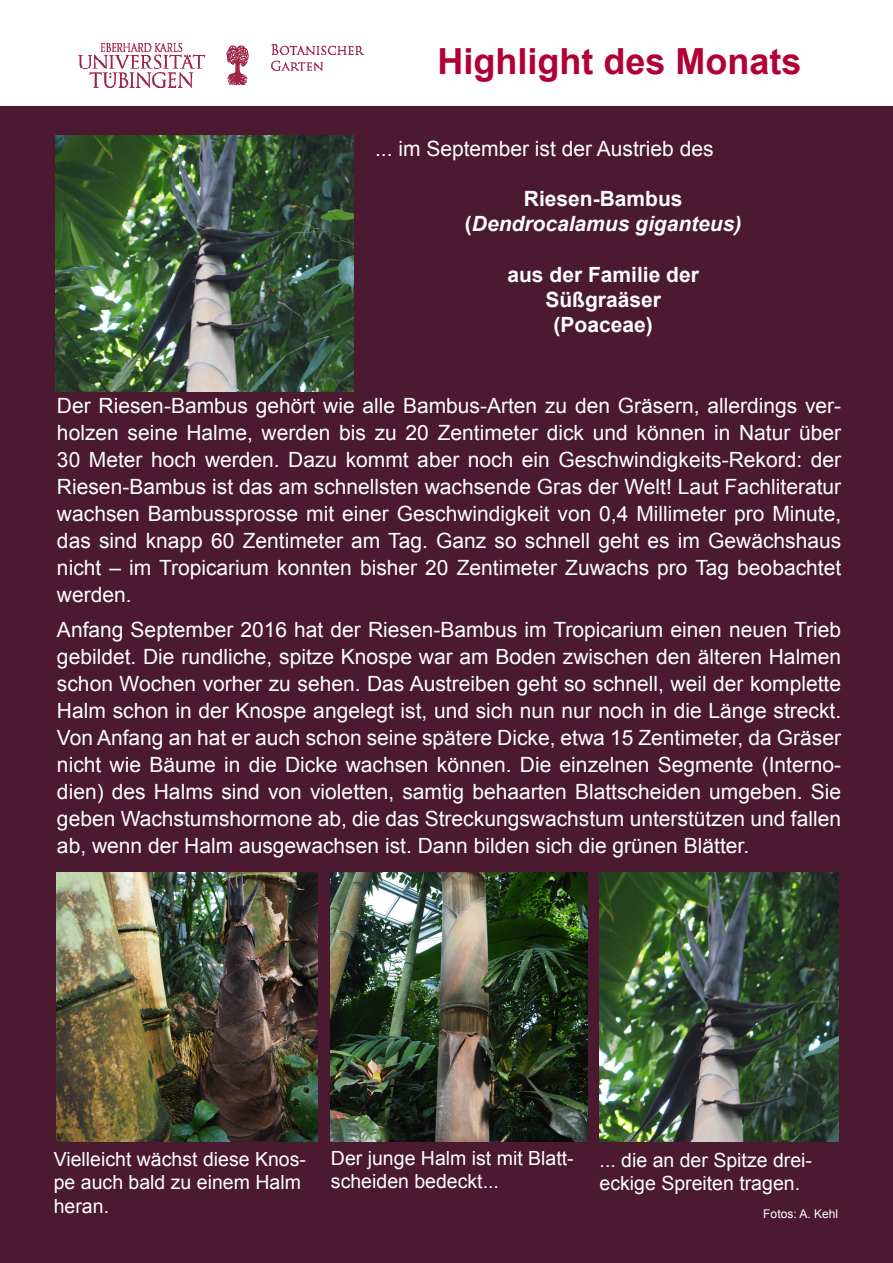
<style>
.page{position:relative;width:893px;height:1263px;background:#fff}
.page>*{position:absolute;margin:0;border:0;box-sizing:border-box;transform-origin:0 0}
.t1{font:700 36px "Arial";color:#b10035}
.t2{font:21px/27px "Arial";color:#fff;text-align:justify}
.t3{font:italic 700 21px/25.2px "Arial";color:#fff;text-align:center}
.t4{font:700 21px/25.2px "Arial";color:#fff;text-align:center}
.t5{font:19.5px/23.4px "Arial";color:#fff}
.t6{font:12px "Arial";color:#fff}
.s1{font-style:normal}
</style>
<div class="page">
<div style="left:0;top:106px;width:893px;height:1157px;background:#4b1a30"></div>
<img style="left:78px;top:44px;width:285px;height:43px">
<img style="left:56px;top:135px;width:298px;height:256px">
<img style="left:600px;top:872px;width:238px;height:269px">
<img style="left:331px;top:872px;width:257px;height:269px">
<img style="left:57px;top:872px;width:260px;height:269px">
<p class="t1" style="left:438px;top:38px;width:366px">Highlight des Monats</p>
<p class="t2" style="left:375px;top:135px;width:340px">... im September ist der Austrieb des</p>
<p class="t3" style="left:465px;top:187px;width:278px"><span class="s1">Riesen-Bambus (</span>Dendrocalamus giganteus)</p>
<p class="t4" style="left:507px;top:262px;width:193px">aus der Familie der</p>
<p class="t4" style="left:545px;top:287px;width:117px">Süßgraäser (Poaceae)</p>
<p class="t2" style="left:57px;top:392px;width:786px">Der Riesen-Bambus gehört wie alle Bambus-Arten zu den Gräsern, allerdings ver&shy;holzen seine Halme, werden bis zu 20 Zentimeter dick und können in Natur über 30 Meter hoch werden. Dazu kommt aber noch ein Geschwindigkeits-Rekord: der Riesen-Bambus ist das am schnellsten wachsende Gras der Welt! Laut Fachliteratur wachsen Bambussprosse mit einer Geschwindigkeit von 0,4 Millimeter pro Minute, das sind knapp 60 Zentimeter am Tag. Ganz so schnell geht es im Gewächshaus nicht – im Tropicarium konnten bisher 20 Zentimeter Zuwachs pro Tag beobachtet werden.</p>
<p class="t2" style="left:57px;top:616px;width:786px">Anfang September 2016 hat der Riesen-Bambus im Tropicarium einen neuen Trieb gebildet. Die rundliche, spitze Knospe war am Boden zwischen den älteren Halmen schon Wochen vorher zu sehen. Das Austreiben geht so schnell, weil der komplette Halm schon in der Knospe angelegt ist, und sich nun nur noch in die Länge streckt.<br>Von Anfang an hat er auch schon seine spätere Dicke, etwa 15 Zentimeter, da Gräser nicht wie Bäume in die Dicke wachsen können. Die einzelnen Segmente (Interno&shy;dien) des Halms sind von violetten, samtig behaarten Blattscheiden umgeben. Sie geben Wachstumshormone ab, die das Streckungswachstum unterstützen und fallen ab, wenn der Halm ausgewachsen ist. Dann bilden sich die grünen Blätter.</p>
<p class="t5" style="left:54px;top:1147px;width:254px">Vielleicht wächst diese Knos&shy;pe auch bald zu einem Halm heran.</p>
<p class="t5" style="left:331px;top:1146px;width:244px">Der junge Halm ist mit Blatt&shy;scheiden bedeckt...</p>
<p class="t5" style="left:600px;top:1148px;width:214px">... die an der Spitze drei&shy;eckige Spreiten tragen.</p>
<p class="t6" style="left:763px;top:1205px;width:76px">Fotos: A. Kehl</p>
</div>
